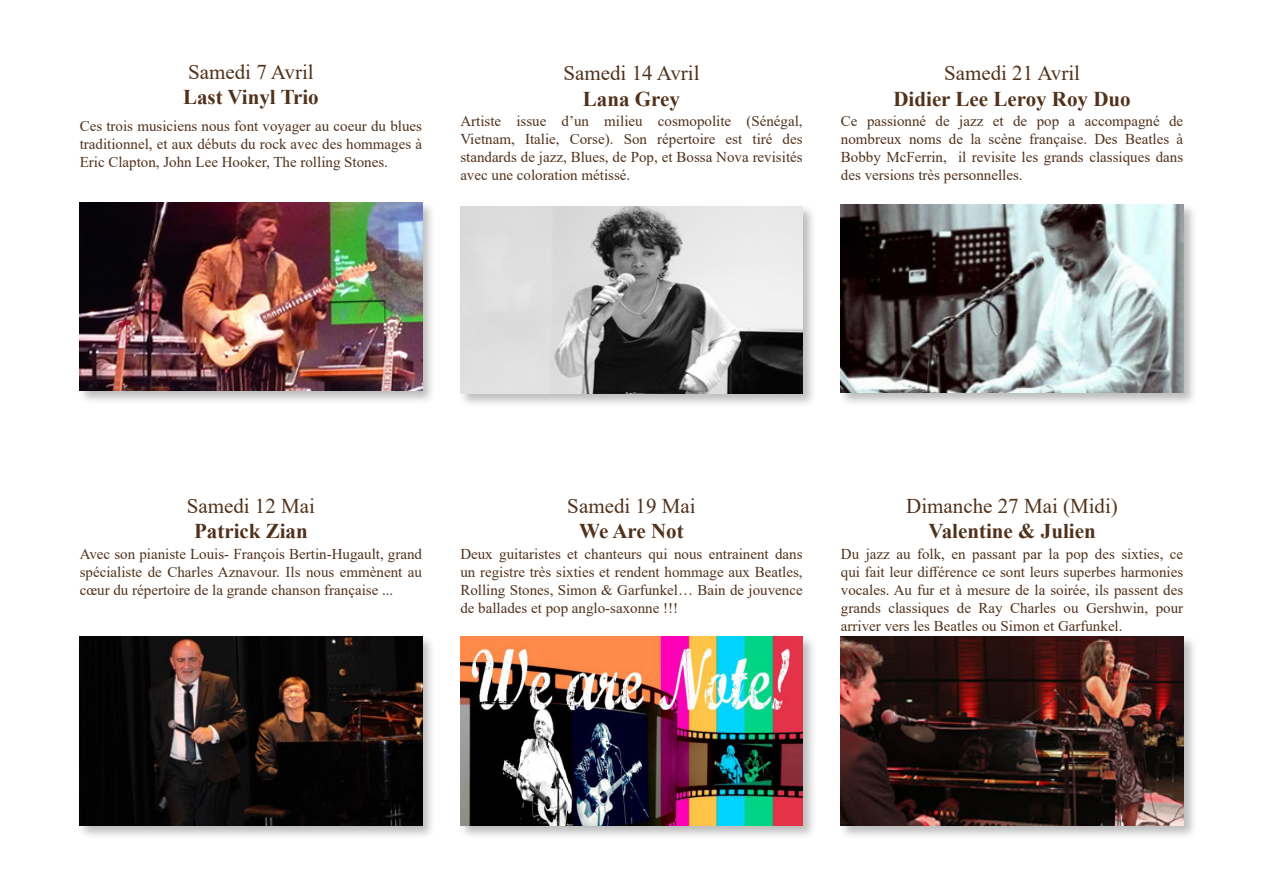
<style>
.page{position:relative;width:1263px;height:893px;background:#fff}
.page>*{position:absolute;margin:0;border:0;box-sizing:border-box;transform-origin:0 0}
.t1{font:21px "Times New Roman";color:#51311a}
.t2{font:700 21px "Times New Roman";color:#51311a}
.t3{font:15px/18px "Times New Roman";color:#51311a;text-align:justify}
</style>
<div class="page">
<div style="left:839px;top:634px;width:358px;height:206px;background:#231f20;opacity:.3"></div>
<img style="left:841px;top:637px;width:342px;height:189px">
<div style="left:458px;top:634px;width:359px;height:206px;background:#231f20;opacity:.3"></div>
<img style="left:460px;top:637px;width:343px;height:189px">
<div style="left:77px;top:634px;width:359px;height:206px;background:#231f20;opacity:.3"></div>
<img style="left:80px;top:637px;width:342px;height:189px">
<div style="left:458px;top:204px;width:359px;height:204px;background:#231f20;opacity:.3"></div>
<img style="left:460px;top:206px;width:343px;height:187px">
<div style="left:839px;top:202px;width:358px;height:205px;background:#231f20;opacity:.3"></div>
<img style="left:841px;top:204px;width:342px;height:189px">
<div style="left:77px;top:200px;width:359px;height:205px;background:#231f20;opacity:.3"></div>
<img style="left:80px;top:202px;width:342px;height:189px">
<p class="t1" style="left:188px;top:57px;width:127px">Samedi 7 Avril</p>
<p class="t2" style="left:183px;top:82px;width:137px">Last Vinyl Trio</p>
<p class="t3" style="left:80px;top:117px;width:344px">Ces trois musiciens nous font voyager au coeur du blues traditionnel, et aux débuts du rock avec des hommages à Eric Clapton, John Lee Hooker, The rolling Stones.</p>
<p class="t1" style="left:563px;top:59px;width:138px">Samedi 14 Avril</p>
<p class="t2" style="left:583px;top:83px;width:99px">Lana Grey</p>
<p class="t3" style="left:460px;top:111px;width:344px">Artiste issue d’un milieu cosmopolite (Sénégal, Vietnam, Italie, Corse). Son répertoire est tiré des standards de jazz, Blues, de Pop, et Bossa Nova revisités avec une coloration métissé.</p>
<p class="t1" style="left:944px;top:59px;width:138px">Samedi 21 Avril</p>
<p class="t2" style="left:893px;top:83px;width:239px">Didier Lee Leroy Roy Duo</p>
<p class="t3" style="left:841px;top:111px;width:344px">Ce passionné de jazz et de pop a accompagné de nombreux noms de la scène française. Des Beatles à Bobby McFerrin, il revisite les grands classiques dans des versions très personnelles.</p>
<p class="t1" style="left:187px;top:491px;width:130px">Samedi 12 Mai</p>
<p class="t2" style="left:194px;top:516px;width:115px">Patrick Zian</p>
<p class="t3" style="left:80px;top:544px;width:344px">Avec son pianiste Louis- François Bertin-Hugault, grand spécialiste de Charles Aznavour. Ils nous emmènent au cœur du répertoire de la grande chanson française ...</p>
<p class="t1" style="left:567px;top:491px;width:130px">Samedi 19 Mai</p>
<p class="t2" style="left:579px;top:516px;width:106px">We Are Not</p>
<p class="t3" style="left:460px;top:544px;width:344px">Deux guitaristes et chanteurs qui nous entrainent dans un registre très sixties et rendent hommage aux Beatles, Rolling Stones, Simon &amp; Garfunkel… Bain de jouvence de ballades et pop anglo-saxonne !!!</p>
<p class="t1" style="left:906px;top:491px;width:213px">Dimanche 27 Mai (Midi)</p>
<p class="t2" style="left:928px;top:516px;width:169px">Valentine &amp; Julien</p>
<p class="t3" style="left:841px;top:544px;width:344px">Du jazz au folk, en passant par la pop des sixties, ce qui fait leur différence ce sont leurs superbes harmonies vocales. Au fur et à mesure de la soirée, ils passent des grands classiques de Ray Charles ou Gershwin, pour arriver vers les Beatles ou Simon et Garfunkel.</p>
</div>
